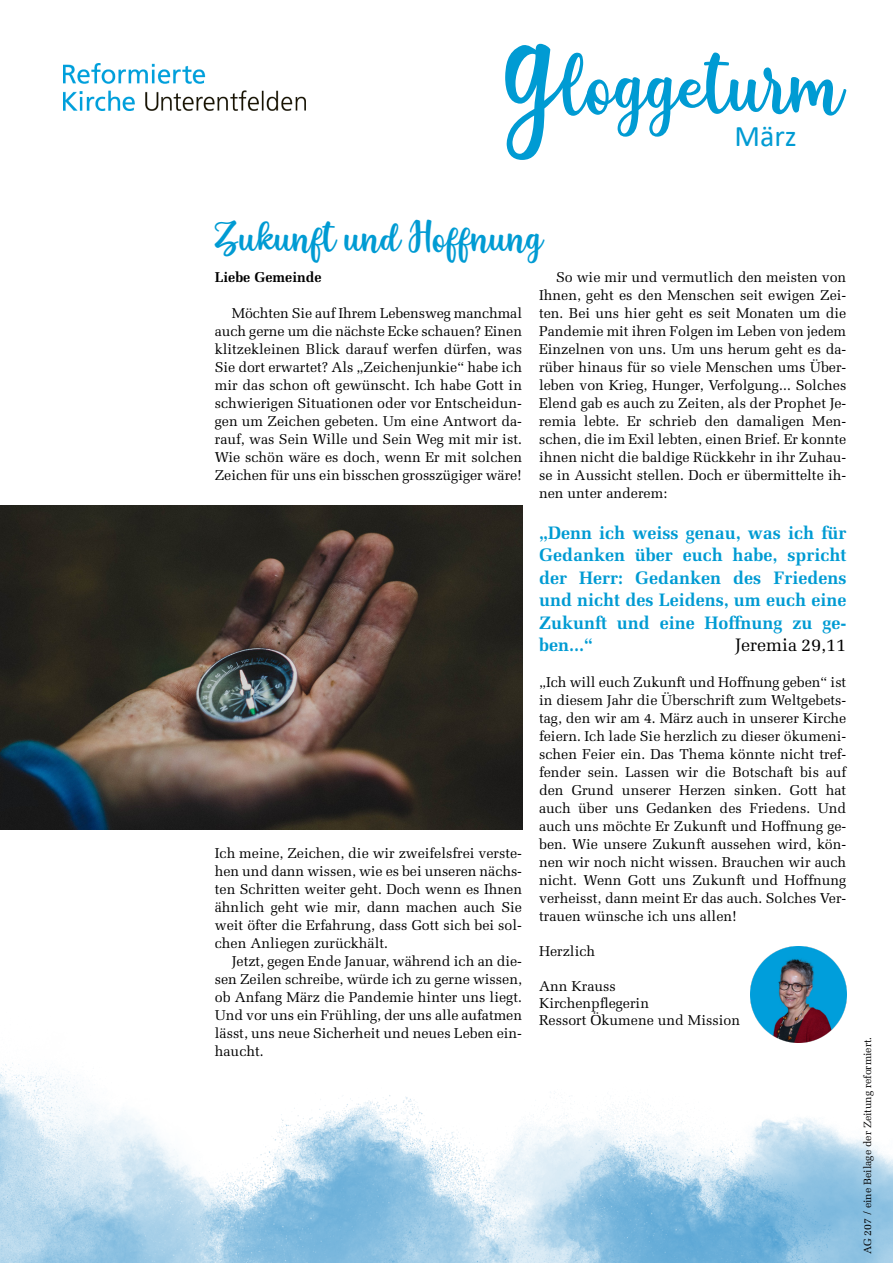
<style>
.page{position:relative;width:893px;height:1263px;background:#fff}
.page>*{position:absolute;margin:0;border:0;box-sizing:border-box;transform-origin:0 0}
.t1{font:45px "yellosun";color:#009bd3}
.t2{font:30px "Calibri";color:#009bd3}
.t3{font:700 18px/22.5px "Melior LT Pro";color:#009bd3;text-align:justify}
.t4{font:18px "Melior LT Pro";color:#000}
.t5{font:14.25px/18px "Melior LT Pro";color:#000;text-align:justify}
.t6{font:700 14.25px "Melior LT Pro";color:#000}
.t7{font:10.5px "Melior LT Pro";color:#000}
</style>
<div class="page">
<img style="left:0;top:985px;width:893px;height:278px">
<img style="left:64px;top:64px;width:242px;height:47px">
<svg style="left:505px;top:43px;width:341px;height:117px"></svg>
<img style="left:0;top:506px;width:522px;height:324px">
<img style="left:750px;top:946px;width:96px;height:96px">
<h2 class="t2" style="left:734px;top:123px;width:64px">März</h2>
<h1 class="t1" style="left:215px;top:218px;width:329px">Zukunft und Hoffnung</h1>
<p class="t6" style="left:215px;top:272px;width:108px">Liebe Gemeinde</p>
<p class="t5" style="left:215px;top:306px;width:309px;text-indent:17px">Möchten Sie auf Ihrem Lebensweg manchmal auch gerne um die nächste Ecke schauen? Einen klitzekleinen Blick darauf werfen dürfen, was Sie dort erwartet? Als „Zeichenjunkie“ habe ich mir das schon oft gewünscht. Ich habe Gott in schwierigen Situationen oder vor Entscheidun&shy;gen um Zeichen gebeten. Um eine Antwort da&shy;rauf, was Sein Wille und Sein Weg mit mir ist.<br>Wie schön wäre es doch, wenn Er mit solchen Zeichen für uns ein bisschen grosszügiger wäre!</p>
<p class="t5" style="left:215px;top:846px;width:309px">Ich meine, Zeichen, die wir zweifelsfrei verste&shy;hen und dann wissen, wie es bei unseren nächs&shy;ten Schritten weiter geht. Doch wenn es Ihnen ähnlich geht wie mir, dann machen auch Sie weit öfter die Erfahrung, dass Gott sich bei sol&shy;chen Anliegen zurückhält.</p>
<p class="t5" style="left:215px;top:954px;width:309px;text-indent:17px">Jetzt, gegen Ende Januar, während ich an die&shy;sen Zeilen schreibe, würde ich zu gerne wissen, ob Anfang März die Pandemie hinter uns liegt.<br>Und vor uns ein Frühling, der uns alle aufatmen lässt, uns neue Sicherheit und neues Leben ein&shy;haucht.</p>
<p class="t5" style="left:539px;top:270px;width:309px;text-indent:17px">So wie mir und vermutlich den meisten von Ihnen, geht es den Menschen seit ewigen Zei&shy;ten. Bei uns hier geht es seit Monaten um die Pandemie mit ihren Folgen im Leben von jedem Einzelnen von uns. Um uns herum geht es da&shy;rüber hinaus für so viele Menschen ums Über&shy;leben von Krieg, Hunger, Verfolgung... Solches Elend gab es auch zu Zeiten, als der Prophet Je&shy;remia lebte. Er schrieb den damaligen Men&shy;schen, die im Exil lebten, einen Brief. Er konnte ihnen nicht die baldige Rückkehr in ihr Zuhau&shy;se in Aussicht stellen. Doch er übermittelte ih&shy;nen unter anderem:</p>
<p class="t3" style="left:539px;top:523px;width:309px">„Denn ich weiss genau, was ich für Gedanken über euch habe, spricht der Herr: Gedanken des Friedens und nicht des Leidens, um euch eine Zukunft und eine Hoffnung zu ge&shy;ben...“</p>
<p class="t4" style="left:735px;top:638px;width:113px">Jeremia 29,11</p>
<p class="t5" style="left:539px;top:675px;width:309px">„Ich will euch Zukunft und Hoffnung geben“ ist in diesem Jahr die Überschrift zum Weltgebets&shy;tag, den wir am 4. März auch in unserer Kirche feiern. Ich lade Sie herzlich zu dieser ökumeni&shy;schen Feier ein. Das Thema könnte nicht tref&shy;fender sein. Lassen wir die Botschaft bis auf den Grund unserer Herzen sinken. Gott hat auch über uns Gedanken des Friedens. Und auch uns möchte Er Zukunft und Hoffnung ge&shy;ben. Wie unsere Zukunft aussehen wird, kön&shy;nen wir noch nicht wissen. Brauchen wir auch nicht. Wenn Gott uns Zukunft und Hoffnung verheisst, dann meint Er das auch. Solches Ver&shy;trauen wünsche ich uns allen!</p>
<p class="t5" style="left:539px;top:944px;width:58px">Herzlich</p>
<p class="t5" style="left:539px;top:979px;width:203px;line-height:17.1px;text-align:left">Ann Krauss<br>Kirchenpflegerin<br>Ressort Ökumene und Mission</p>
<p class="t7" style="left:863px;top:1254px;width:219px;rotate:-90deg">AG 207 / eine Beilage der Zeitung reformiert.</p>
</div>
